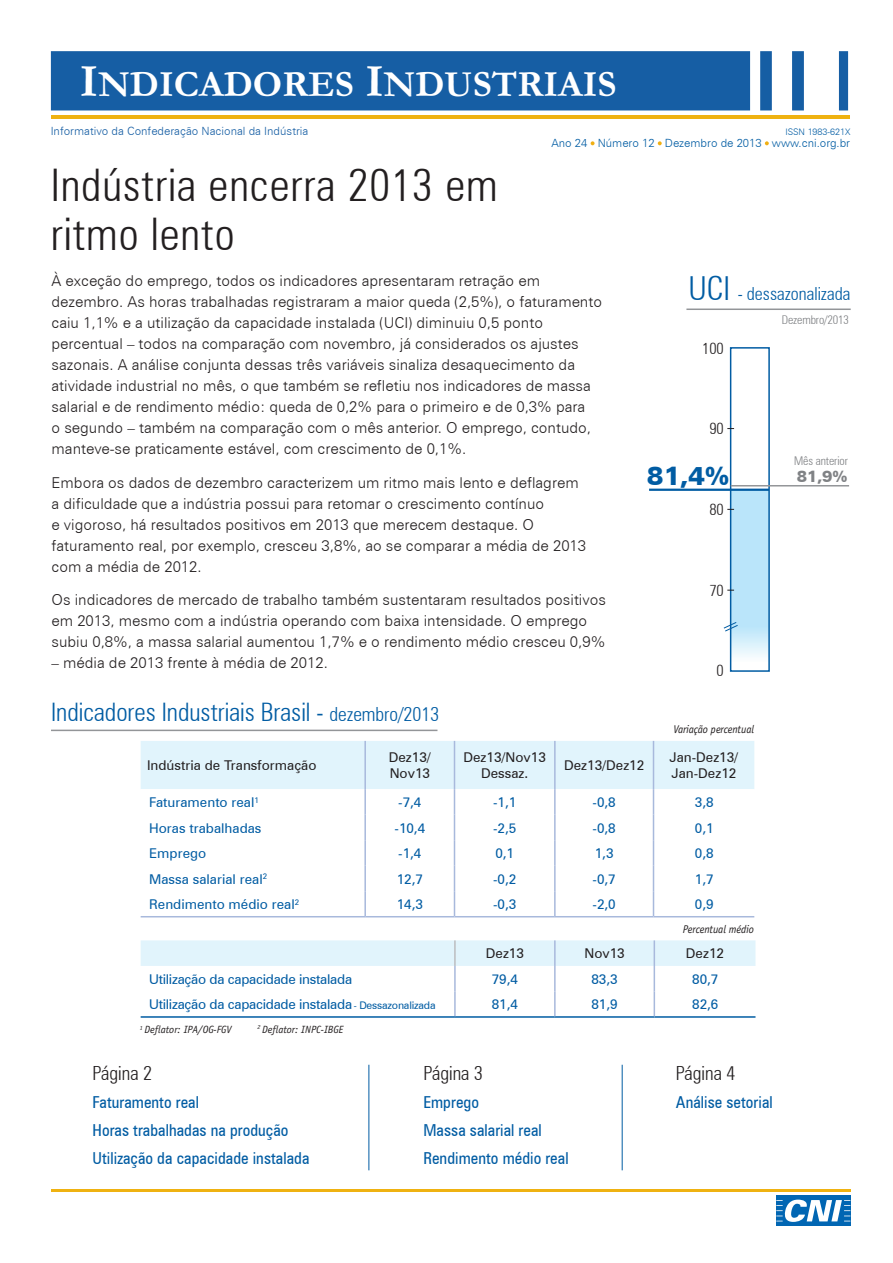
<style>
.page{position:relative;width:893px;height:1263px;background:#fff}
.page>*{position:absolute;margin:0;border:0;box-sizing:border-box;transform-origin:0 0}
.t1{font:300 condensed 45px/49.5px "Zurich BT";letter-spacing:.02em;color:#231f20}
.t2{font:700 37.2px "Garamond";color:#fff}
.t3{font:300 condensed 25.5px "Zurich BT";color:#015ca3}
.Corpo_geral{font:900 25.5px "Zurich BT";color:#015ca3}
.t4{font:300 condensed 19.5px "Zurich BT";color:#231f20}
.t5{font:300 condensed 18px "Zurich BT";color:#015ca3}
.t6{font:condensed 16.5px "Zurich BT";letter-spacing:.005em;color:#015ca3}
.Corpo_geral-2{font:300 condensed 15.75px "Zurich BT";letter-spacing:-.01em;color:#231f20}
.Corpo_geral-3{font:900 15.75px "Zurich BT";color:#808285}
.Corpo_geral-4{font:300 15px/21px "Zurich BT";color:#231f20}
.Corpo_geral-5{font:13.5px "Zurich BT";color:#015ca3}
.Corpo_geral-6{font:13.5px/16.2px "Zurich BT";color:#231f20}
.Corpo_geral-7{font:13.5px "Zurich BT";letter-spacing:-.02em;color:#015ca3}
.Corpo_geral-8{font:300 condensed 12px "Zurich BT";letter-spacing:-.01em;color:#808285}
.t7{font:300 11.4px "Zurich BT";color:#165ea4}
.t8{font:300 11.4px "Zurich BT";color:#015ca3}
.Corpo_geral-9{font:italic 11.25px "Officina Sans";letter-spacing:-.01em;color:#231f20;scale:.95 1}
.Corpo_geral-10{font:italic 10.5px "Officina Sans";color:#231f20}
.t9{font:300 9px "Zurich BT";color:#015ca3}
.s1{font-size:46.65px}
.s2{font-size:19.5px}
.s3{font-size:33px}
.s4{font-style:italic;font-size:9px}
.s5{font-size:10.5px}
</style>
<div class="page">
<svg style="left:51px;top:51px;width:797px;height:59px;background:#296bab"></svg>
<hr style="left:51px;top:115px;width:798px;height:4px;background:#efb211">
<hr style="left:51px;top:730px;width:386px;height:1px;background:#939598">
<hr style="left:686px;top:308px;width:165px;height:2px;background:#939598">
<svg style="left:733px;top:491px;width:34px;height:166px;background:#bfe6fa"></svg>
<div style="left:730px;top:347px;width:40px;height:325px;border:2px solid #015ca3"></div>
<svg style="left:723px;top:621px;width:16px;height:11px"></svg>
<hr style="left:731px;top:485px;width:118px;height:1px;background:#939598">
<div style="left:776px;top:1195px;width:74px;height:31px;background:#0166b3"></div>
<svg style="left:776px;top:1199px;width:74px;height:23px"></svg>
<hr style="left:51px;top:1189px;width:800px;height:3px;background:#efb211">
<svg style="left:591px;top:141px;width:4px;height:4px"></svg>
<svg style="left:658px;top:141px;width:4px;height:4px"></svg>
<svg style="left:765px;top:141px;width:4px;height:4px"></svg>
<hr style="left:368px;top:1065px;width:1px;height:105px;background:#015ca3">
<hr style="left:622px;top:1065px;width:1px;height:105px;background:#015ca3">
<svg style="left:141px;top:741px;width:613px;height:175px"></svg>
<hr style="left:141px;top:916px;width:224px;height:1px;background:#a8b9dc">
<hr style="left:365px;top:916px;width:89px;height:1px;background:#a8b9dc">
<hr style="left:454px;top:916px;width:101px;height:1px;background:#a8b9dc">
<hr style="left:555px;top:916px;width:98px;height:1px;background:#a8b9dc">
<hr style="left:653px;top:916px;width:101px;height:1px;background:#a8b9dc">
<hr style="left:455px;top:1016px;width:100px;height:2px;background:#015ca3">
<hr style="left:555px;top:1016px;width:99px;height:2px;background:#015ca3">
<hr style="left:654px;top:1016px;width:101px;height:2px;background:#015ca3">
<svg style="left:141px;top:940px;width:614px;height:77px"></svg>
<hr style="left:141px;top:1016px;width:314px;height:2px;background:#015ca3">
<hr style="left:649px;top:489px;width:120px;height:2px;background:#015ca3">
<p class="t2" style="left:80px;top:61px;width:538px"><span class="s1">I</span>NDICADORES <span class="s1">I</span>NDUSTRIAIS</p>
<p class="t7" style="left:51px;top:124px;width:259px">Informativo da Confederação Nacional da Indústria</p>
<p class="t9" style="left:785px;top:126px;width:66px">ISSN 1983-621X</p>
<p class="t8" style="left:551px;top:136px;width:300px">Ano 24 Número 12 Dezembro de 2013 www.cni.org.br</p>
<p class="t1" style="left:51px;top:160px;width:448px">Indústria encerra 2013 em ritmo lento</p>
<p class="Corpo_geral-4" style="left:52px;top:270px;width:552px">À exceção do emprego, todos os indicadores apresentaram retração em dezembro. As horas trabalhadas registraram a maior queda (2,5%), o faturamento caiu 1,1% e a utilização da capacidade instalada (UCI) diminuiu 0,5 ponto percentual – todos na comparação com novembro, já considerados os ajustes sazonais. A análise conjunta dessas três variáveis sinaliza desaquecimento da atividade industrial no mês, o que também se refletiu nos indicadores de massa salarial e de rendimento médio: queda de 0,2% para o primeiro e de 0,3% para<br>o segundo – também na comparação com o mês anterior. O emprego, contudo, manteve-se praticamente estável, com crescimento de 0,1%.</p>
<p class="Corpo_geral-4" style="left:52px;top:472px;width:536px">Embora os dados de dezembro caracterizem um ritmo mais lento e deflagrem a dificuldade que a indústria possui para retomar o crescimento contínuo<br>e vigoroso, há resultados positivos em 2013 que merecem destaque. O faturamento real, por exemplo, cresceu 3,8%, ao se comparar a média de 2013 com a média de 2012.</p>
<p class="Corpo_geral-4" style="left:52px;top:589px;width:556px">Os indicadores de mercado de trabalho também sustentaram resultados positivos em 2013, mesmo com a indústria operando com baixa intensidade. O emprego subiu 0,8%, a massa salarial aumentou 1,7% e o rendimento médio cresceu 0,9%</p>
<p class="Corpo_geral-4" style="left:52px;top:652px;width:278px">– média de 2013 frente à média de 2012.</p>
<p class="t3" style="left:51px;top:697px;width:390px">Indicadores Industriais Brasil - <span class="s2">dezembro/2013</span></p>
<p class="t5" style="left:688px;top:282px;width:164px"><span class="s3">UCI</span> - dessazonalizada</p>
<p class="Corpo_geral-2" style="left:702px;top:338px;width:23px">100</p>
<p class="Corpo_geral-2" style="left:709px;top:419px;width:16px">90</p>
<p class="Corpo_geral" style="left:647px;top:460px;width:84px">81,4%</p>
<p class="Corpo_geral-2" style="left:709px;top:500px;width:16px">80</p>
<p class="Corpo_geral-2" style="left:709px;top:581px;width:16px">70</p>
<p class="Corpo_geral-2" style="left:716px;top:661px;width:9px">0</p>
<p class="Corpo_geral-9" style="left:673px;top:723px;width:86px">Variação percentual</p>
<p class="Corpo_geral-8" style="left:782px;top:313px;width:69px">Dezembro/2013</p>
<p class="Corpo_geral-8" style="left:794px;top:453px;width:55px">Mês anterior</p>
<p class="Corpo_geral-3" style="left:797px;top:466px;width:53px">81,9%</p>
<p class="Corpo_geral-6" style="left:147px;top:757px;width:171px">Indústria de Transformação</p>
<p class="Corpo_geral-6" style="left:389px;top:749px;width:44px">Dez13/<br>Nov13</p>
<p class="Corpo_geral-6" style="left:463px;top:749px;width:84px;text-align:center">Dez13/Nov13<br>Dessaz.</p>
<p class="Corpo_geral-6" style="left:564px;top:757px;width:82px">Dez13/Dez12</p>
<p class="Corpo_geral-6" style="left:669px;top:749px;width:70px">Jan-Dez13/<br>Jan-Dez12</p>
<p class="Corpo_geral-5" style="left:149px;top:794px;width:111px">Faturamento real<sup>1</sup></p>
<p class="Corpo_geral-5" style="left:398px;top:794px;width:25px">-7,4</p>
<p class="Corpo_geral-5" style="left:493px;top:794px;width:25px">-1,1</p>
<p class="Corpo_geral-5" style="left:593px;top:794px;width:25px">-0,8</p>
<p class="Corpo_geral-5" style="left:695px;top:794px;width:20px">3,8</p>
<p class="Corpo_geral-5" style="left:149px;top:819px;width:114px">Horas trabalhadas</p>
<p class="Corpo_geral-5" style="left:395px;top:819px;width:32px">-10,4</p>
<p class="Corpo_geral-5" style="left:493px;top:819px;width:25px">-2,5</p>
<p class="Corpo_geral-5" style="left:593px;top:819px;width:25px">-0,8</p>
<p class="Corpo_geral-5" style="left:695px;top:819px;width:20px">0,1</p>
<p class="Corpo_geral-5" style="left:149px;top:845px;width:59px">Emprego</p>
<p class="Corpo_geral-5" style="left:398px;top:845px;width:25px">-1,4</p>
<p class="Corpo_geral-5" style="left:495px;top:845px;width:20px">0,1</p>
<p class="Corpo_geral-5" style="left:595px;top:845px;width:20px">1,3</p>
<p class="Corpo_geral-5" style="left:695px;top:845px;width:20px">0,8</p>
<p class="Corpo_geral-5" style="left:149px;top:870px;width:119px">Massa salarial real<sup>2</sup></p>
<p class="Corpo_geral-5" style="left:397px;top:870px;width:28px">12,7</p>
<p class="Corpo_geral-5" style="left:493px;top:870px;width:25px">-0,2</p>
<p class="Corpo_geral-5" style="left:593px;top:870px;width:25px">-0,7</p>
<p class="Corpo_geral-5" style="left:695px;top:870px;width:20px">1,7</p>
<p class="Corpo_geral-5" style="left:149px;top:896px;width:151px">Rendimento médio real<sup>2</sup></p>
<p class="Corpo_geral-5" style="left:397px;top:896px;width:28px">14,3</p>
<p class="Corpo_geral-5" style="left:493px;top:896px;width:25px">-0,3</p>
<p class="Corpo_geral-5" style="left:593px;top:896px;width:25px">-2,0</p>
<p class="Corpo_geral-5" style="left:695px;top:896px;width:20px">0,9</p>
<p class="Corpo_geral-9" style="left:683px;top:923px;width:76px">Percentual médio</p>
<p class="Corpo_geral-6" style="left:486px;top:945px;width:39px">Dez13</p>
<p class="Corpo_geral-6" style="left:584px;top:945px;width:42px">Nov13</p>
<p class="Corpo_geral-6" style="left:686px;top:945px;width:39px">Dez12</p>
<p class="Corpo_geral-7" style="left:149px;top:971px;width:205px">Utilização da capacidade instalada</p>
<p class="Corpo_geral-5" style="left:492px;top:971px;width:28px">79,4</p>
<p class="Corpo_geral-5" style="left:591px;top:971px;width:28px">83,3</p>
<p class="Corpo_geral-5" style="left:692px;top:971px;width:28px">80,7</p>
<p class="Corpo_geral-7" style="left:149px;top:996px;width:288px">Utilização da capacidade instalada <span class="s4">-</span> <span class="s5">Dessazonalizada</span></p>
<p class="Corpo_geral-5" style="left:492px;top:996px;width:28px">81,4</p>
<p class="Corpo_geral-5" style="left:591px;top:996px;width:28px">81,9</p>
<p class="Corpo_geral-5" style="left:692px;top:996px;width:28px">82,6</p>
<p class="Corpo_geral-10" style="left:140px;top:1024px;width:93px"><sup>1</sup> Deflator: IPA/OG-FGV</p>
<p class="Corpo_geral-10" style="left:257px;top:1023px;width:88px"><sup>2</sup> Deflator: INPC-IBGE</p>
<p class="t4" style="left:93px;top:1061px;width:61px">Página 2</p>
<p class="t6" style="left:93px;top:1092px;width:108px">Faturamento real</p>
<p class="t6" style="left:93px;top:1120px;width:198px">Horas trabalhadas na produção</p>
<p class="t6" style="left:93px;top:1148px;width:218px">Utilização da capacidade instalada</p>
<p class="t4" style="left:423px;top:1061px;width:61px">Página 3</p>
<p class="t6" style="left:423px;top:1092px;width:57px">Emprego</p>
<p class="t6" style="left:423px;top:1120px;width:120px">Massa salarial real</p>
<p class="t6" style="left:423px;top:1148px;width:147px">Rendimento médio real</p>
<p class="t4" style="left:676px;top:1061px;width:61px">Página 4</p>
<p class="t6" style="left:676px;top:1092px;width:98px">Análise setorial</p>
</div>
